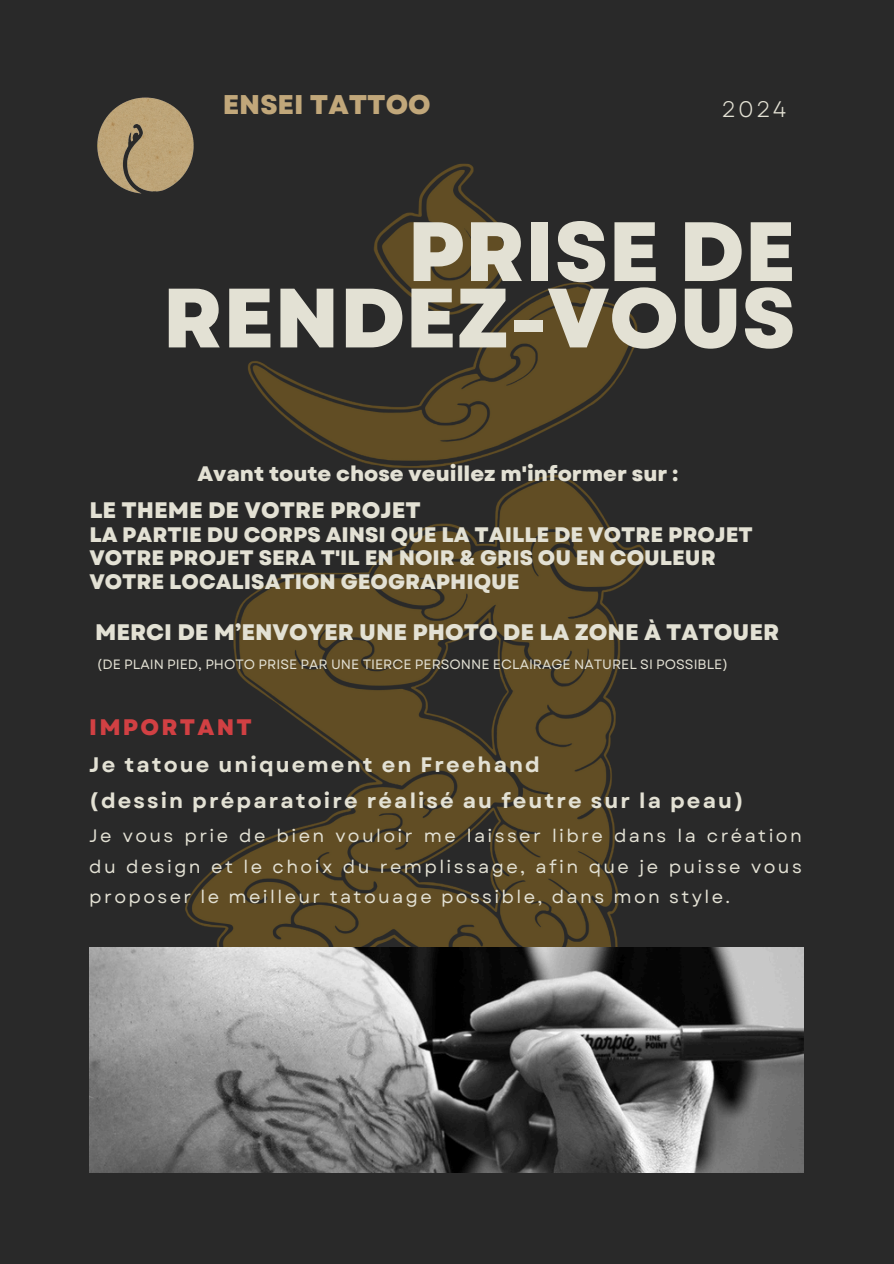
<style>
.page{position:relative;width:894px;height:1264px;background:#fff}
.page>*{position:absolute;margin:0;border:0;box-sizing:border-box;transform-origin:0 0}
.t1{font:800 83.85px/66.3px "Garet";color:#e3e1d4;text-align:right}
.t2{font:800 27px "Garet";color:#c1a77a}
.t3{font:800 22.5px "Garet";color:#e3e1d4}
.t4{font:800 22.5px "Garet";letter-spacing:.1em;color:#d14043}
.t5{font:22.5px "Garet";color:#e3e1d4}
.t6{font:800 21px/23.7px "Garet";color:#e3e1d4}
.t7{font:700 21px/36px "Garet";letter-spacing:.1em;color:#e3e1d4}
.t8{font:18px/30.3px "Garet";letter-spacing:.135em;color:#e3e1d4;text-align:justify}
.t9{font:13.5px "Garet";color:#e3e1d4}
</style>
<div class="page">
<div style="left:0;top:0;width:893px;height:1263px;background:#292929"></div>
<img style="left:185px;top:163px;width:461px;height:784px">
<img style="left:89px;top:947px;width:713px;height:225px">
<img style="left:97px;top:97px;width:105px;height:105px">
<p class="t2" style="left:223px;top:85px;width:209px">ENSEI TATTOO</p>
<p class="t5" style="left:721px;top:93px;width:67px">2024</p>
<h1 class="t1" style="left:162px;top:219px;width:634px">PRISE DE<br>RENDEZ-VOUS</h1>
<p class="t6" style="left:197px;top:461px;width:482px">Avant toute chose veuillez m'informer sur :</p>
<p class="t3" style="left:89px;top:494px;width:333px">LE THEME DE VOTRE PROJET</p>
<p class="t6" style="left:89px;top:522px;width:664px">LA PARTIE DU CORPS AINSI QUE LA TAILLE DE VOTRE PROJET<br>VOTRE PROJET SERA T'IL EN NOIR &amp; GRIS OU EN COULEUR<br>VOTRE LOCALISATION GEOGRAPHIQUE</p>
<p class="t3" style="left:95px;top:616px;width:685px">MERCI DE M’ENVOYER UNE PHOTO DE LA ZONE À TATOUER</p>
<p class="t9" style="left:97px;top:655px;width:632px">(DE PLAIN PIED, PHOTO PRISE PAR UNE TIERCE PERSONNE ECLAIRAGE NATUREL SI POSSIBLE)</p>
<p class="t4" style="left:89px;top:710px;width:164px">IMPORTANT</p>
<p class="t7" style="left:89px;top:746px;width:655px">Je tatoue uniquement en Freehand<br>(dessin préparatoire réalisé au feutre sur la peau)</p>
<p class="t8" style="left:89px;top:820px;width:713px">Je vous prie de bien vouloir me laisser libre dans la création du design et le choix du remplissage, afin que je puisse vous proposer le meilleur tatouage possible, dans mon style.</p>
</div>
